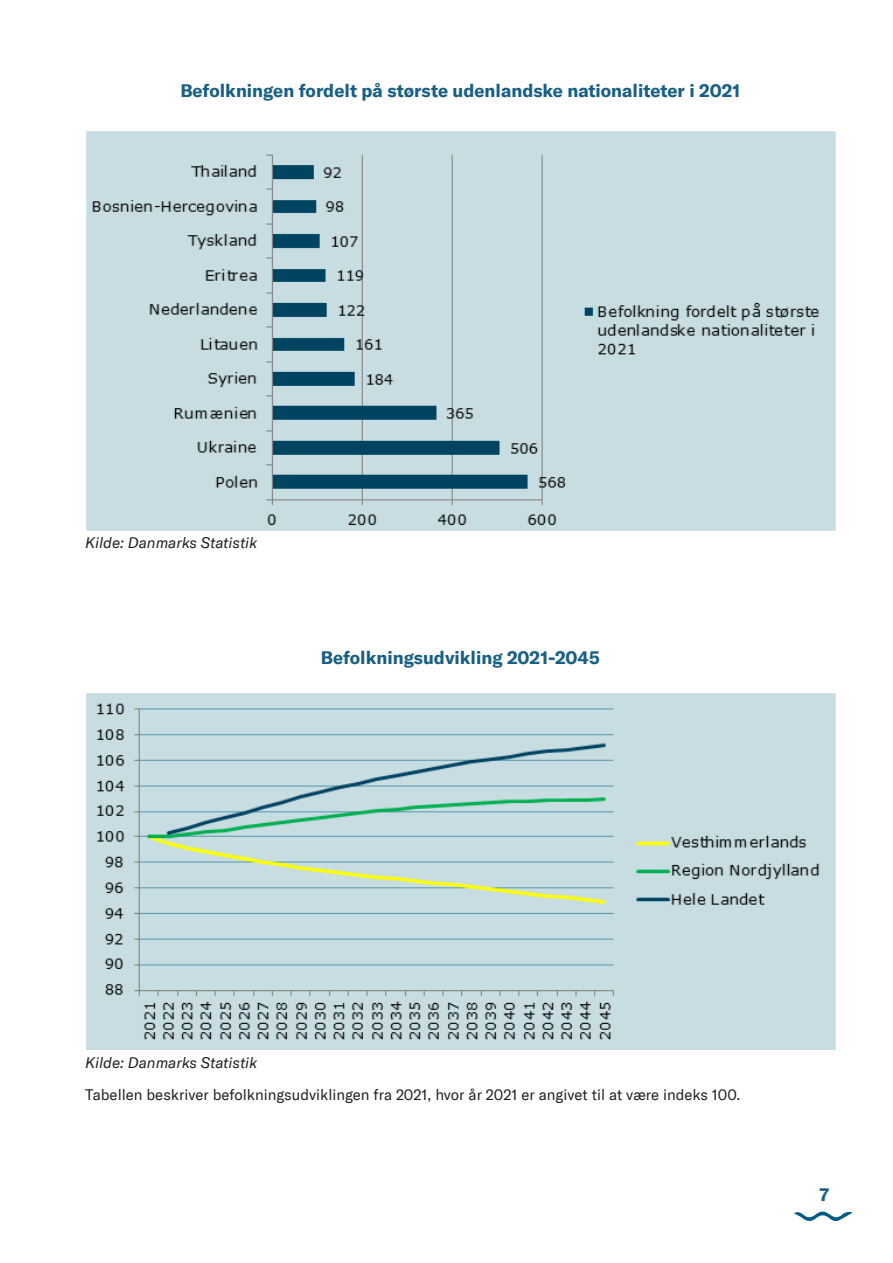
<style>
.page{position:relative;width:893px;height:1263px;background:#fff}
.page>*{position:absolute;margin:0;border:0;box-sizing:border-box;transform-origin:0 0}
.t1{font:700 18px "GT America";color:#185f84}
.t2{font:15px "GT America";color:#231f20}
.t3{font:italic 15px "GT America";color:#231f20}
</style>
<div class="page">
<svg style="left:795px;top:1211px;width:57px;height:10px"></svg>
<img style="left:85px;top:130px;width:751px;height:400px">
<img style="left:85px;top:692px;width:750px;height:358px">
<p class="t1" style="left:180px;top:79px;width:561px">Befolkningen fordelt på største udenlandske nationaliteter i 2021</p>
<p class="t3" style="left:85px;top:533px;width:174px">Kilde: Danmarks Statistik</p>
<p class="t1" style="left:321px;top:646px;width:281px">Befolkningsudvikling 2021-2045</p>
<p class="t3" style="left:85px;top:1054px;width:174px">Kilde: Danmarks Statistik</p>
<p class="t2" style="left:85px;top:1086px;width:657px">Tabellen beskriver befolkningsudviklingen fra 2021, hvor år 2021 er angivet til at være indeks 100.</p>
<p class="t1" style="left:819px;top:1183px;width:11px">7</p>
</div>
